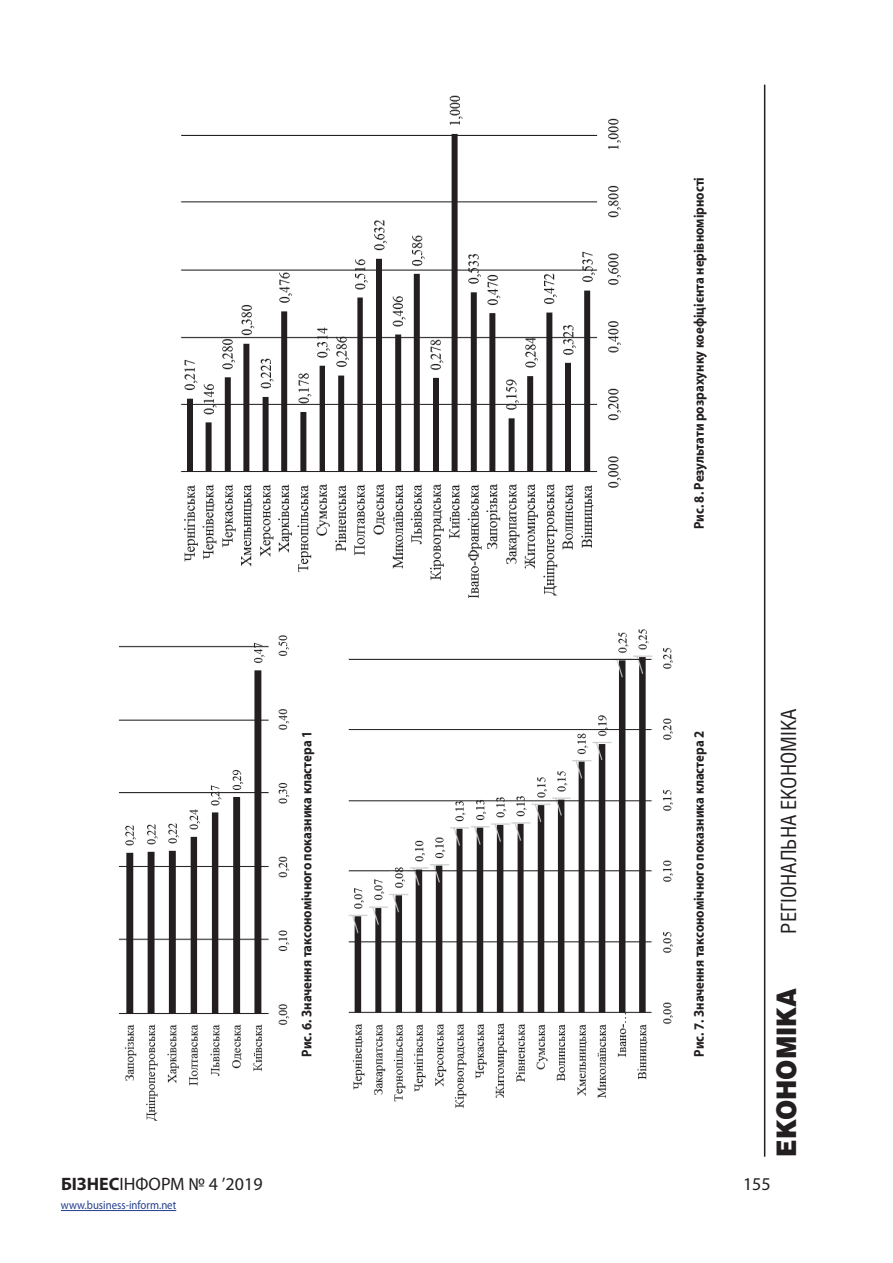
<style>
.page{position:relative;width:893px;height:1263px;background:#fff}
.page>*{position:absolute;margin:0;border:0;box-sizing:border-box;transform-origin:0 0}
.t1{font:900 27px "Helios";color:#231f20;scale:.9 1}
.t2{font:21px "Helios Cond";color:#231f20}
.t3{font:18px "Myriad Pro";color:#231f20}
.Title_table{font:700 14.25px "Myriad Pro";color:#231f20;scale:.9 1}
.t4{font:12px "Myriad Pro";color:#253f8e;scale:.9 1}
.s1{font-weight:700}
</style>
<div class="page">
<hr style="left:764px;top:85px;width:1px;height:1072px;background:#231f20">
<hr style="left:61px;top:1210px;width:115px;height:1px;background:#253f8e">
<img style="left:118px;top:635px;width:172px;height:486px">
<img style="left:180px;top:95px;width:441px;height:503px">
<img style="left:348px;top:629px;width:325px;height:479px">
<hr style="left:119px;top:1013px;width:150px;height:1px;background:#231f20">
<hr style="left:119px;top:939px;width:150px;height:1px;background:#231f20">
<hr style="left:119px;top:866px;width:150px;height:1px;background:#231f20">
<hr style="left:119px;top:792px;width:150px;height:1px;background:#231f20">
<hr style="left:119px;top:720px;width:150px;height:1px;background:#231f20">
<hr style="left:119px;top:646px;width:150px;height:1px;background:#231f20">
<hr style="left:349px;top:1012px;width:302px;height:1px;background:#231f20">
<hr style="left:349px;top:941px;width:302px;height:1px;background:#231f20">
<hr style="left:349px;top:870px;width:302px;height:1px;background:#231f20">
<hr style="left:349px;top:800px;width:302px;height:1px;background:#231f20">
<hr style="left:349px;top:729px;width:302px;height:1px;background:#231f20">
<hr style="left:349px;top:659px;width:302px;height:1px;background:#231f20">
<hr style="left:181px;top:471px;width:416px;height:1px;background:#231f20">
<hr style="left:181px;top:404px;width:416px;height:1px;background:#231f20">
<hr style="left:181px;top:337px;width:416px;height:1px;background:#231f20">
<hr style="left:181px;top:270px;width:416px;height:1px;background:#231f20">
<hr style="left:181px;top:201px;width:416px;height:1px;background:#231f20">
<hr style="left:181px;top:135px;width:416px;height:1px;background:#231f20">
<p class="Title_table" style="left:690px;top:529px;width:393px;rotate:-90deg">Рис. 8. Результати розрахунку коефіцієнта нерівномірності</p>
<p class="Title_table" style="left:297px;top:1056px;width:363px;rotate:-90deg">Рис. 6. Значення таксономічного показника кластера 1</p>
<p class="Title_table" style="left:690px;top:1056px;width:363px;rotate:-90deg">Рис. 7. Значення таксономічного показника кластера 2</p>
<h2 class="t2" style="left:776px;top:934px;width:227px;rotate:-90deg">РЕГІОНАЛЬНА ЕКОНОМІКА</h2>
<h1 class="t1" style="left:769px;top:1157px;width:189px;rotate:-90deg">ЕКОНОМІКА</h1>
<p class="t3" style="left:61px;top:1173px;width:203px"><span class="s1">БІЗНЕС</span>ІНФОРМ № 4 ’2019</p>
<p class="t3" style="left:743px;top:1173px;width:29px">155</p>
<p class="t4" style="left:61px;top:1198px;width:130px">www.business-inform.net</p>
</div>
